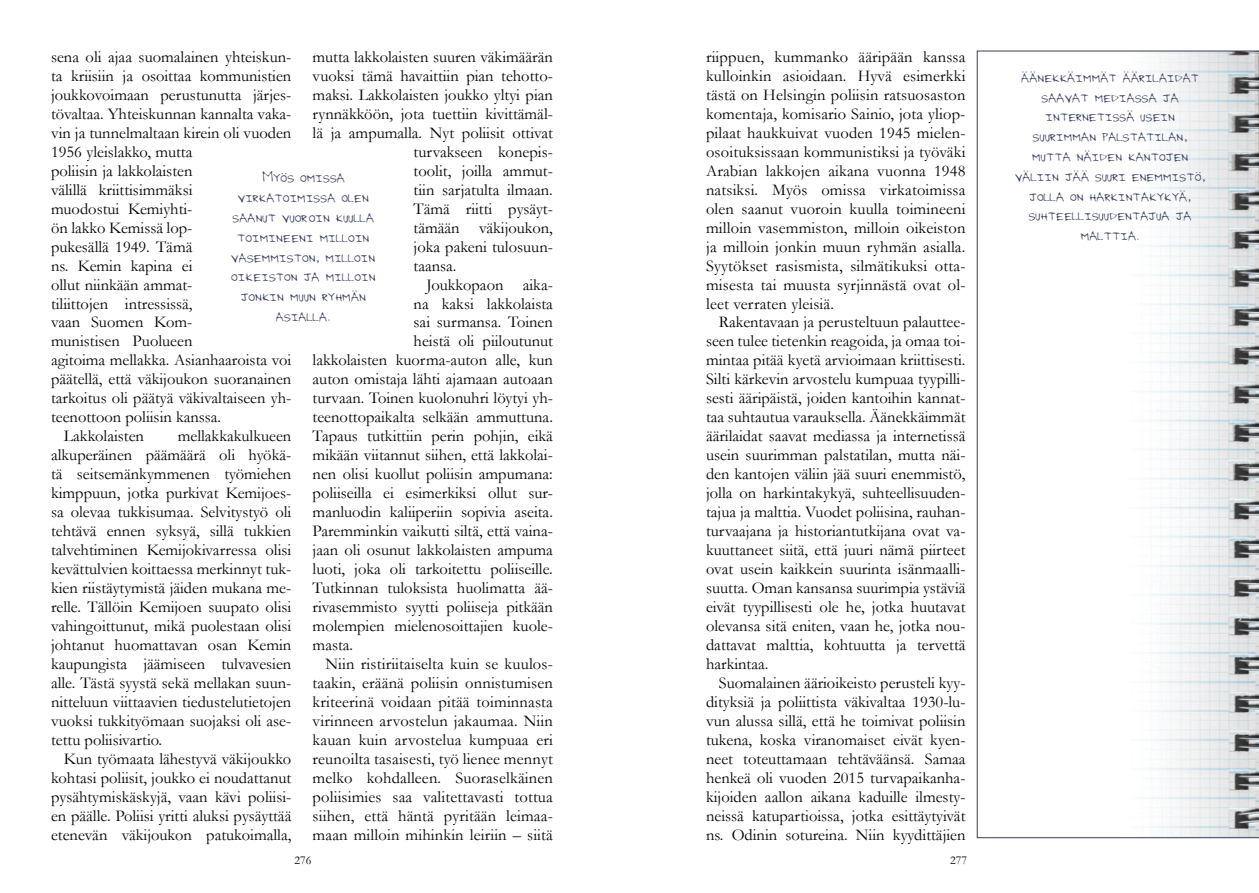
<style>
.page{position:relative;width:1259px;height:893px;background:#fff}
.page>*{position:absolute;margin:0;border:0;box-sizing:border-box;transform-origin:0 0}
.t1{font:16.5px/19px "Garamond";color:#000;text-align:justify}
.t2{font:16.5px/19.8px "Grants Hand";color:#353e5d;text-align:center;scale:1.04 1}
.t3{font:12px "Garamond";color:#000}
</style>
<div class="page">
<svg style="left:977px;top:51px;width:282px;height:787px"></svg>
<p class="t1" style="left:51px;top:47px;width:242px">sena oli ajaa suomalainen yhteiskun-</p>
<p class="t1" style="left:51px;top:66px;width:242px">ta kriisiin ja osoittaa kommunistien</p>
<p class="t1" style="left:51px;top:85px;width:242px">joukkovoimaan perustunutta järjes-</p>
<p class="t1" style="left:51px;top:104px;width:242px">tövaltaa. Yhteiskunnan kannalta vaka-</p>
<p class="t1" style="left:51px;top:123px;width:242px">vin ja tunnelmaltaan kirein oli vuoden</p>
<p class="t1" style="left:51px;top:142px;width:143px">1956 yleislakko, mutta</p>
<p class="t1" style="left:51px;top:161px;width:143px">poliisin ja lakkolaisten</p>
<p class="t1" style="left:51px;top:180px;width:143px">välillä kriittisimmäksi</p>
<p class="t1" style="left:51px;top:198px;width:143px">muodostui Kemiyhti-</p>
<p class="t1" style="left:51px;top:217px;width:143px">ön lakko Kemissä lop-</p>
<p class="t1" style="left:51px;top:236px;width:143px">pukesällä 1949. Tämä</p>
<p class="t1" style="left:51px;top:255px;width:143px">ns. Kemin kapina ei</p>
<p class="t1" style="left:51px;top:274px;width:143px">ollut niinkään ammat-</p>
<p class="t1" style="left:51px;top:293px;width:143px">tiliittojen intressissä,</p>
<p class="t1" style="left:51px;top:312px;width:143px">vaan Suomen Kom-</p>
<p class="t1" style="left:51px;top:331px;width:143px">munistisen Puolueen</p>
<p class="t1" style="left:51px;top:350px;width:242px">agitoima mellakka. Asianhaaroista voi</p>
<p class="t1" style="left:51px;top:369px;width:242px">päätellä, että väkijoukon suoranainen</p>
<p class="t1" style="left:51px;top:388px;width:242px">tarkoitus oli päätyä väkivaltaiseen yh-</p>
<p class="t1" style="left:51px;top:407px;width:172px">teenottoon poliisin kanssa.</p>
<p class="t1" style="left:64px;top:426px;width:82px">Lakkolaisten</p>
<p class="t1" style="left:313px;top:47px;width:242px">mutta lakkolaisten suuren väkimäärän</p>
<p class="t1" style="left:313px;top:66px;width:242px">vuoksi tämä havaittiin pian tehotto-</p>
<p class="t1" style="left:313px;top:85px;width:242px">maksi. Lakkolaisten joukko yltyi pian</p>
<p class="t1" style="left:313px;top:104px;width:242px">rynnäkköön, jota tuettiin kivittämäl-</p>
<p class="t1" style="left:313px;top:123px;width:242px">lä ja ampumalla. Nyt poliisit ottivat</p>
<p class="t1" style="left:413px;top:142px;width:141px">turvakseen konepis-</p>
<p class="t1" style="left:413px;top:161px;width:141px">toolit, joilla ammut-</p>
<p class="t1" style="left:413px;top:180px;width:141px">tiin sarjatulta ilmaan.</p>
<p class="t1" style="left:413px;top:198px;width:141px">Tämä riitti pysäyt-</p>
<p class="t1" style="left:413px;top:217px;width:141px">tämään väkijoukon,</p>
<p class="t1" style="left:413px;top:236px;width:141px">joka pakeni tulosuun-</p>
<p class="t1" style="left:413px;top:255px;width:44px">taansa.</p>
<p class="t1" style="left:426px;top:274px;width:128px">Joukkopaon aika-</p>
<p class="t1" style="left:413px;top:293px;width:141px">na kaksi lakkolaista</p>
<p class="t1" style="left:413px;top:312px;width:141px">sai surmansa. Toinen</p>
<p class="t1" style="left:413px;top:331px;width:141px">heistä oli piiloutunut</p>
<p class="t1" style="left:313px;top:350px;width:242px">lakkolaisten kuorma-auton alle, kun</p>
<p class="t1" style="left:313px;top:369px;width:242px">auton omistaja lähti ajamaan autoaan</p>
<p class="t1" style="left:313px;top:388px;width:242px">turvaan. Toinen kuolonuhri löytyi yh-</p>
<p class="t1" style="left:313px;top:407px;width:242px">teenottopaikalta selkään ammuttuna.</p>
<p class="t1" style="left:313px;top:426px;width:242px">Tapaus tutkittiin perin pohjin, eikä</p>
<p class="t1" style="left:313px;top:445px;width:242px">mikään viitannut siihen, että lakkolai-</p>
<p class="t1" style="left:313px;top:464px;width:242px">nen olisi kuollut poliisin ampumana:</p>
<p class="t1" style="left:313px;top:483px;width:242px">poliiseilla ei esimerkiksi ollut sur-</p>
<p class="t1" style="left:313px;top:502px;width:242px">manluodin kaliiperiin sopivia aseita.</p>
<p class="t1" style="left:313px;top:521px;width:242px">Paremminkin vaikutti siltä, että vaina-</p>
<p class="t1" style="left:313px;top:540px;width:242px">jaan oli osunut lakkolaisten ampuma</p>
<p class="t1" style="left:313px;top:559px;width:242px">luoti, joka oli tarkoitettu poliiseille.</p>
<p class="t1" style="left:313px;top:578px;width:242px">Tutkinnan tuloksista huolimatta ää-</p>
<p class="t1" style="left:313px;top:597px;width:242px">rivasemmisto syytti poliiseja pitkään</p>
<p class="t1" style="left:313px;top:616px;width:242px">molempien mielenosoittajien kuole-</p>
<p class="t1" style="left:313px;top:635px;width:42px">masta.</p>
<p class="t1" style="left:325px;top:654px;width:229px">Niin ristiriitaiselta kuin se kuulos-</p>
<p class="t1" style="left:313px;top:673px;width:242px">taakin, eräänä poliisin onnistumisen</p>
<p class="t1" style="left:313px;top:692px;width:242px">kriteerinä voidaan pitää toiminnasta</p>
<p class="t1" style="left:313px;top:711px;width:242px">virinneen arvostelun jakaumaa. Niin</p>
<p class="t1" style="left:313px;top:730px;width:242px">kauan kuin arvostelua kumpuaa eri</p>
<p class="t1" style="left:313px;top:749px;width:242px">reunoilta tasaisesti, työ lienee mennyt</p>
<p class="t1" style="left:313px;top:768px;width:242px">melko kohdalleen. Suoraselkäinen</p>
<p class="t1" style="left:313px;top:787px;width:242px">poliisimies saa valitettavasti tottua</p>
<p class="t1" style="left:313px;top:806px;width:242px">siihen, että häntä pyritään leimaa-</p>
<p class="t1" style="left:313px;top:825px;width:242px">maan milloin mihinkin leiriin – siitä</p>
<p class="t2" style="left:231px;top:166px;width:140px">Myös omissa virkatoimissa olen saanut vuoroin kuulla toimineeni milloin vasemmiston, milloin oikeiston ja milloin jonkin muun ryhmän asialla.</p>
<p class="t1" style="left:51px;top:426px;width:242px;text-indent:127px">mellakkakulkueen alkuperäinen päämäärä oli hyökä&shy;tä seitsemänkymmenen työmiehen kimppuun, jotka purkivat Kemijoes&shy;sa olevaa tukkisumaa. Selvitystyö oli tehtävä ennen syksyä, sillä tukkien talvehtiminen Kemijokivarressa olisi kevättulvien koittaessa merkinnyt tuk&shy;kien riistäytymistä jäiden mukana me&shy;relle. Tällöin Kemijoen suupato olisi vahingoittunut, mikä puolestaan olisi johtanut huomattavan osan Kemin kaupungista jäämiseen tulvavesien alle. Tästä syystä sekä mellakan suun&shy;nitteluun viittaavien tiedustelutietojen vuoksi tukkityömaan suojaksi oli ase&shy;tettu poliisivartio.</p>
<p class="t1" style="left:51px;top:749px;width:242px;text-indent:13px">Kun työmaata lähestyvä väkijoukko kohtasi poliisit, joukko ei noudattanut pysähtymiskäskyjä, vaan kävi poliisi&shy;en päälle. Poliisi yritti aluksi pysäyttää etenevän väkijoukon patukoimalla,</p>
<p class="t1" style="left:706px;top:47px;width:261px">riippuen, kummanko ääripään kanssa kulloinkin asioidaan. Hyvä esimerkki tästä on Helsingin poliisin ratsuosaston komentaja, komisario Sainio, jota yliop&shy;pilaat haukkuivat vuoden 1945 mielen&shy;osoituksissaan kommunistiksi ja työväki Arabian lakkojen aikana vuonna 1948 natsiksi. Myös omissa virkatoimissa olen saanut vuoroin kuulla toimineeni milloin vasemmiston, milloin oikeiston ja milloin jonkin muun ryhmän asialla.<br>Syytökset rasismista, silmätikuksi otta&shy;misesta tai muusta syrjinnästä ovat ol&shy;leet verraten yleisiä.</p>
<p class="t1" style="left:706px;top:312px;width:261px;text-indent:13px">Rakentavaan ja perusteltuun palauttee&shy;seen tulee tietenkin reagoida, ja omaa toi&shy;mintaa pitää kyetä arvioimaan kriittisesti.<br>Silti kärkevin arvostelu kumpuaa tyypilli&shy;sesti ääripäistä, joiden kantoihin kannat&shy;taa suhtautua varauksella. Äänekkäimmät äärilaidat saavat mediassa ja internetissä usein suurimman palstatilan, mutta näi&shy;den kantojen väliin jää suuri enemmistö, jolla on harkintakykyä, suhteellisuuden&shy;tajua ja malttia. Vuodet poliisina, rauhan&shy;turvaajana ja historiantutkijana ovat va&shy;kuuttaneet siitä, että juuri nämä piirteet ovat usein kaikkein suurinta isänmaalli&shy;suutta. Oman kansansa suurimpia ystäviä eivät tyypillisesti ole he, jotka huutavat olevansa sitä eniten, vaan he, jotka nou&shy;dattavat malttia, kohtuutta ja tervettä harkintaa.</p>
<p class="t1" style="left:706px;top:673px;width:261px;text-indent:13px">Suomalainen äärioikeisto perusteli kyy&shy;dityksiä ja poliittista väkivaltaa 1930-lu&shy;vun alussa sillä, että he toimivat poliisin tukena, koska viranomaiset eivät kyen&shy;neet toteuttamaan tehtäväänsä. Samaa henkeä oli vuoden 2015 turvapaikanha&shy;kijoiden aallon aikana kaduille ilmesty&shy;neissä katupartioissa, jotka esittäytyivät ns. Odinin sotureina. Niin kyydittäjien</p>
<p class="t3" style="left:294px;top:852px;width:18px">276</p>
<p class="t3" style="left:950px;top:852px;width:18px">277</p>
<p class="t2" style="left:1014px;top:66px;width:185px">äänekkäimmät äärilaidat saavat mediassa ja internetissä usein suurimman palstatilan, mutta näiden kantojen väliin jää suuri enemmistö, jolla on harkintakykyä, suhteellisuudentajua ja malttia.</p>
</div>
